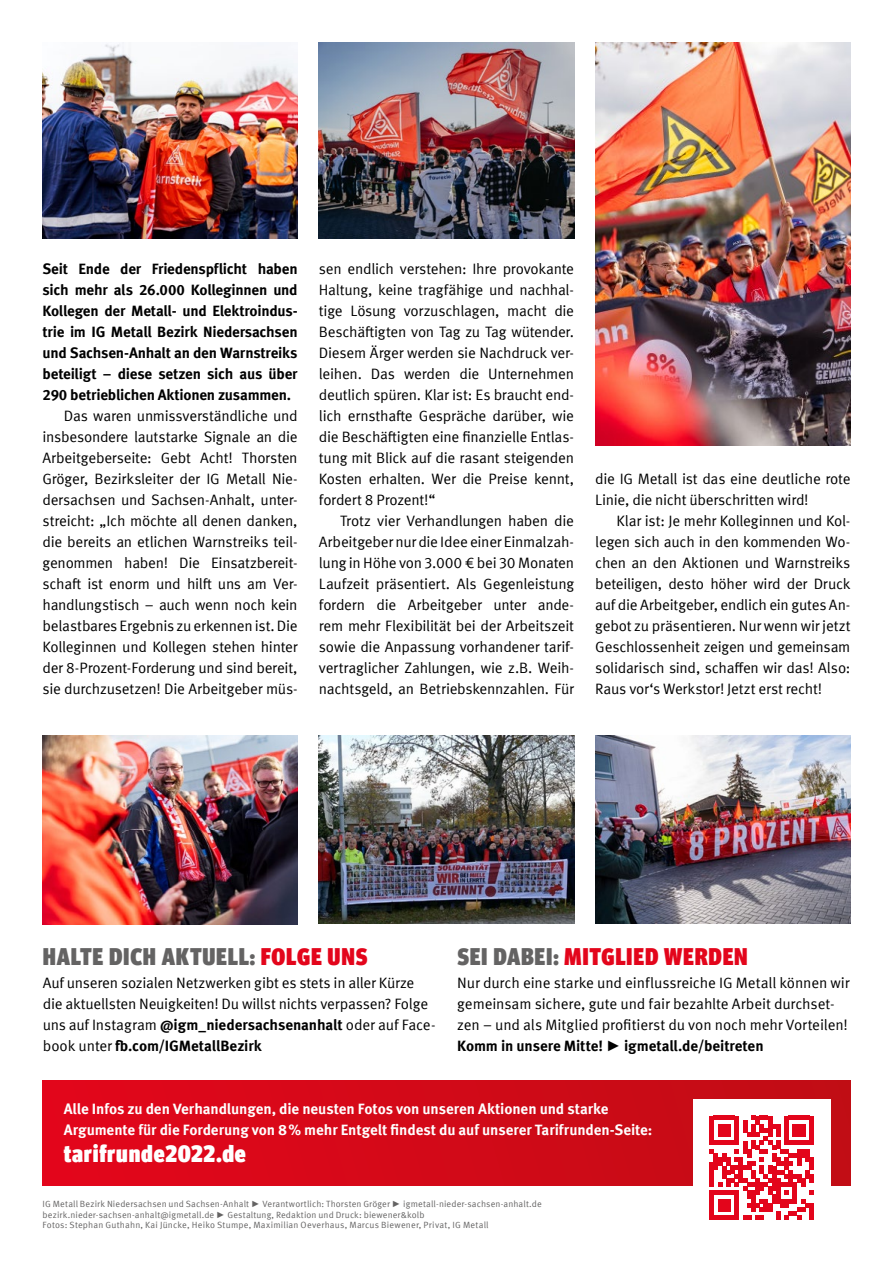
<style>
.page{position:relative;width:893px;height:1263px;background:#fff}
.page>*{position:absolute;margin:0;border:0;box-sizing:border-box;transform-origin:0 0}
.t1{font:900 condensed 24px "Meta Head IGM";letter-spacing:.03em;color:#646363}
.t2{font:900 condensed 24px "Meta Head IGM";letter-spacing:.035em;color:#e3051b}
.t3{font:900 condensed 24px "Meta Head IGM";letter-spacing:.03em;color:#fff}
.t4{font:15px/21px "Meta IGM";letter-spacing:-.015em;color:#000;text-align:justify}
.t5{font:700 15px/21px "Meta IGM";letter-spacing:-.015em;color:#000;text-align:justify}
.t6{font:700 15px/21px "Meta IGM";letter-spacing:-.01em;color:#fff}
.t7{font:9px/10.8px "Meta IGM";letter-spacing:.02em;color:#646363}
.s1{color:#e3051b}
.s2{color:#646363}
.s3{font-weight:700}
.s4{font-family:"Arial";font-weight:700}
</style>
<div class="page">
<div style="left:43px;top:1080px;width:807px;height:105px;background:linear-gradient(to right,#e3061b,#c10d15)"></div>
<div style="left:693px;top:1099px;width:137px;height:137px;background:#fff"></div>
<svg style="left:710px;top:1116px;width:104px;height:104px"></svg>
<div style="left:809px;top:1203px;width:5px;height:8px;background:#e3051b"></div>
<div style="left:809px;top:1211px;width:5px;height:9px;background:#e3051b"></div>
<img style="left:43px;top:43px;width:255px;height:195px">
<img style="left:319px;top:43px;width:255px;height:195px">
<img style="left:595px;top:43px;width:255px;height:403px">
<img style="left:319px;top:736px;width:255px;height:188px">
<img style="left:43px;top:736px;width:255px;height:189px">
<img style="left:595px;top:736px;width:255px;height:188px">
<p class="t5" style="left:43px;top:257px;width:257px">Seit Ende der Friedenspflicht haben sich mehr als 26.000 Kolleginnen und Kollegen der Metall- und Elektroindus&shy;trie im IG Metall Bezirk Niedersachsen und Sachsen-Anhalt an den Warnstreiks beteiligt – diese setzen sich aus über 290 betrieblichen Aktionen zusammen.</p>
<p class="t4" style="left:43px;top:404px;width:257px;text-indent:21px">Das waren unmissverständliche und insbesondere lautstarke Signale an die Arbeitgeberseite: Gebt Acht! Thorsten Gröger, Bezirksleiter der IG Metall Nie&shy;dersachsen und Sachsen-Anhalt, unter&shy;streicht: „Ich möchte all denen danken, die bereits an etlichen Warnstreiks teil&shy;genommen haben! Die Einsatzbereit&shy;schaft ist enorm und hilft uns am Ver&shy;handlungstisch – auch wenn noch kein belastbares Ergebnis zu erkennen ist. Die Kolleginnen und Kollegen stehen hinter der 8-Prozent-Forderung und sind bereit, sie durchzusetzen! Die Arbeitgeber müs-</p>
<p class="t4" style="left:319px;top:257px;width:257px">sen endlich verstehen: Ihre provokante Haltung, keine tragfähige und nachhal&shy;tige Lösung vorzuschlagen, macht die Beschäftigten von Tag zu Tag wütender.<br>Diesem Ärger werden sie Nachdruck ver&shy;leihen. Das werden die Unternehmen deutlich spüren. Klar ist: Es braucht end&shy;lich ernsthafte Gespräche darüber, wie die Beschäftigten eine finanzielle Entlas&shy;tung mit Blick auf die rasant steigenden Kosten erhalten. Wer die Preise kennt, fordert 8 Prozent!“</p>
<p class="t4" style="left:319px;top:509px;width:257px;text-indent:21px">Trotz vier Verhandlungen haben die Arbeitgeber nur die Idee einer Einmalzah&shy;lung in Höhe von 3.000 € bei 30 Monaten Laufzeit präsentiert. Als Gegenleistung fordern die Arbeitgeber unter ande&shy;rem mehr Flexibilität bei der Arbeitszeit sowie die Anpassung vorhandener tarif&shy;vertraglicher Zahlungen, wie z.B. Weih&shy;nachtsgeld, an Betriebskennzahlen. Für</p>
<p class="t4" style="left:595px;top:467px;width:257px">die IG Metall ist das eine deutliche rote<br>Linie, die nicht überschritten wird!</p>
<p class="t4" style="left:595px;top:509px;width:257px;text-indent:21px">Klar ist: Je mehr Kolleginnen und Kol&shy;legen sich auch in den kommenden Wo&shy;chen an den Aktionen und Warnstreiks beteiligen, desto höher wird der Druck auf die Arbeitgeber, endlich ein gutes An&shy;gebot zu präsentieren. Nur wenn wir jetzt Geschlossenheit zeigen und gemeinsam solidarisch sind, schaffen wir das! Also:<br>Raus vor‘s Werkstor! Jetzt erst recht!</p>
<h1 class="t1" style="left:43px;top:937px;width:326px">HALTE DICH AKTUELL: <span class="s1">FOLGE UNS</span></h1>
<h1 class="t2" style="left:457px;top:937px;width:292px"><span class="s2">SEI DABEI:</span> MITGLIED WERDEN</h1>
<p class="t4" style="left:43px;top:971px;width:394px;text-align:left">Auf unseren sozialen Netzwerken gibt es stets in aller Kürze die aktuellsten Neuigkeiten! Du willst nichts verpassen? Folge uns auf Instagram <span class="s3">@igm_niedersachsenanhalt</span> oder auf Face&shy;book unter <span class="s3">fb.com/IGMetallBezirk</span></p>
<p class="t4" style="left:457px;top:971px;width:394px;text-align:left">Nur durch eine starke und einflussreiche IG Metall können wir gemeinsam sichere, gute und fair bezahlte Arbeit durchset&shy;zen – und als Mitglied profitierst du von noch mehr Vorteilen!<br><span class="s3">Komm in unsere Mitte!</span> <span class="s4">►</span> <span class="s3">igmetall.de/beitreten</span></p>
<p class="t6" style="left:64px;top:1097px;width:590px">Alle Infos zu den Verhandlungen, die neusten Fotos von unseren Aktionen und starke<br>Argumente für die Forderung von 8% mehr Entgelt findest du auf unserer Tarifrunden-Seite:</p>
<h1 class="t3" style="left:64px;top:1134px;width:184px">tarifrunde2022.de</h1>
<p class="t7" style="left:43px;top:1197px;width:501px">IG Metall Bezirk Niedersachsen und Sachsen-Anhalt <span class="s4">►</span> Verantwortlich: Thorsten Gröger <span class="s4">►</span> igmetall-nieder-sachsen-anhalt.de bezirk.nieder-sachsen-anhalt@igmetall.de <span class="s4">►</span> Gestaltung, Redaktion und Druck: biewener&amp;kolb<br>Fotos: Stephan Guthahn, Kai Jüncke, Heiko Stumpe, Maximilian Oeverhaus, Marcus Biewener, Privat, IG Metall</p>
</div>
